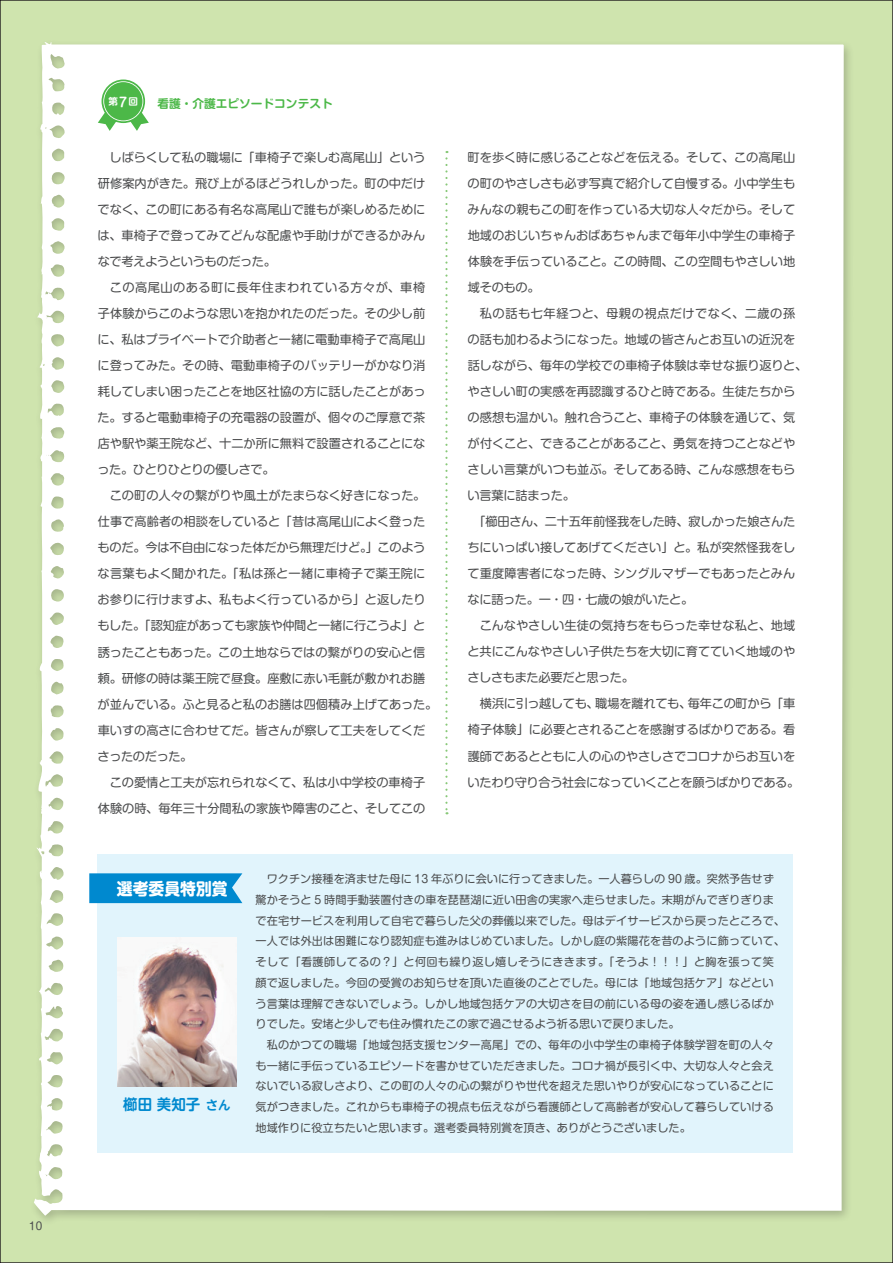
<style>
.page{position:relative;width:893px;height:1263px;background:#cfe4ae}
.page>*{position:absolute;margin:0;border:0;box-sizing:border-box;transform-origin:0 0}
.t1{font:700 16.5px "UD Shin M Go Pr 6";color:#fff;scale:.96 1}
.t2{font:700 14.85px "UD Shin M Go Pr 6 De";color:#0089cf}
.t3{font:12.15px/26.1px "Shin M Go Pr 6";letter-spacing:-.01em;color:#4b4c4d;text-align:justify}
.t4{font:12.15px "Shin M Go Pr 6";letter-spacing:-.03em;color:#4b4c4d}
.t5{font:12.15px "Shin M Go Pr 6";letter-spacing:.04em;color:#4b4c4d}
.t6{font:700 11.7px "Shin M Go Pr 6 De";color:#4cb848}
.t7{font:11.1px/20.7px "Shin M Go Pr 6";letter-spacing:.01em;color:#4b4c4d}
.t8{font:10.65px "Shin M Go Pr 6";color:#4b4c4d}
.t9{font:700 9.6px "Shin M Go Pr 6 De";color:#fff}
.s1{font-size:12.75px}
</style>
<div class="page">
<div style="left:29px;top:37px;width:826px;height:1189px;background:#231f20;opacity:.25"></div>
<div style="left:34px;top:41px;width:810px;height:1175px;background:#fff"></div>
<div style="left:102px;top:80px;width:43px;height:43px;background:#4cb848;border-radius:50%"></div>
<svg style="left:98px;top:81px;width:51px;height:50px"></svg>
<div style="left:98px;top:854px;width:695px;height:298px;background:#e1f4fc"></div>
<img style="left:117px;top:938px;width:119px;height:148px">
<svg style="left:89px;top:873px;width:153px;height:30px;background:#0a8dd1"></svg>
<svg style="left:445px;top:151px;width:3px;height:663px;background:#e9f4e6"></svg>
<p class="t8" style="left:29px;top:1217px;width:14px">10</p>
<p class="t9" style="left:109px;top:94px;width:31px">第<span class="s1">7</span>回</p>
<p class="t6" style="left:157px;top:94px;width:177px">看護・介護エピソードコンテスト</p>
<p class="t3" style="left:98px;top:143px;width:329px;text-indent:12px">しばらくして私の職場に「車椅子で楽しむ高尾山」という研修案内がきた。飛び上がるほどうれしかった。町の中だけでなく、この町にある有名な高尾山で誰もが楽しめるためには、車椅子で登ってみてどんな配慮や手助けができるかみんなで考えようというものだった。　　</p>
<p class="t3" style="left:97px;top:274px;width:330px;text-indent:12px">この高尾山のある町に長年住まわれている方々が、車椅子体験からこのような思いを抱かれたのだった。その少し前に、私はプライベートで介助者と一緒に電動車椅子で高尾山に登ってみた。その時、電動車椅子のバッテリーがかなり消耗してしまい困ったことを地区社協の方に話したことがあった。すると電動車椅子の充電器の設置が、個々のご厚意で茶店や駅や薬王院など、十二か所に無料で設置されることになった。ひとりひとりの優しさで。</p>
<p class="t3" style="left:98px;top:482px;width:341px;text-align:left;text-indent:12px">この町の人々の繋がりや風土がたまらなく好きになった。仕事で高齢者の相談をしていると「昔は高尾山によく登ったものだ。今は不自由になった体だから無理だけど。」このような言葉もよく聞かれた。「私は孫と一緒に車椅子で薬王院にお参りに行けますよ、私もよく行っているから」と返したりもした。「認知症があっても家族や仲間と一緒に行こうよ」と誘ったこともあった。この土地ならではの繋がりの安心と信頼。研修の時は薬王院で昼食。座敷に赤い毛氈が敷かれお膳が並んでいる。ふと見ると私のお膳は四個積み上げてあった。車いすの高さに合わせてだ。皆さんが察して工夫をしてくださったのだった。</p>
<p class="t3" style="left:98px;top:768px;width:329px;text-align:right">この愛情と工夫が忘れられなくて、私は小中学校の車椅子体験の時、毎年三十分間私の家族や障害のこと、そしてこの</p>
<p class="t3" style="left:468px;top:143px;width:329px">町を歩く時に感じることなどを伝える。そして、この高尾山の町のやさしさも必ず写真で紹介して自慢する。小中学生もみんなの親もこの町を作っている大切な人々だから。そして地域のおじいちゃんおばあちゃんまで毎年小中学生の車椅子体験を手伝っていること。この時間、この空間もやさしい地域そのもの。</p>
<p class="t5" style="left:480px;top:303px;width:317px">私の話も七年経つと、母親の視点だけでなく、二歳の孫</p>
<p class="t3" style="left:468px;top:326px;width:329px">の話も加わるようになった。地域の皆さんとお互いの近況を</p>
<p class="t3" style="left:468px;top:352px;width:341px">話しながら、毎年の学校での車椅子体験は幸せな振り返りと、</p>
<p class="t3" style="left:468px;top:378px;width:329px">やさしい町の実感を再認識するひと時である。生徒たちから</p>
<p class="t3" style="left:468px;top:404px;width:329px">の感想も温かい。触れ合うこと、車椅子の体験を通じて、気</p>
<p class="t3" style="left:468px;top:430px;width:329px">が付くこと、できることがあること、勇気を持つことなどや</p>
<p class="t3" style="left:468px;top:456px;width:329px">さしい言葉がいつも並ぶ。そしてある時、こんな感想をもら</p>
<p class="t3" style="left:468px;top:482px;width:109px">い言葉に詰まった。</p>
<p class="t3" style="left:473px;top:508px;width:323px">「櫛田さん、二十五年前怪我をした時、寂しかった娘さんた</p>
<p class="t3" style="left:468px;top:534px;width:329px">ちにいっぱい接してあげてください」と。私が突然怪我をし</p>
<p class="t3" style="left:468px;top:560px;width:329px">て重度障害者になった時、シングルマザーでもあったとみん</p>
<p class="t3" style="left:468px;top:586px;width:227px">なに語った。一・四・七歳の娘がいたと。</p>
<p class="t3" style="left:480px;top:612px;width:317px">こんなやさしい生徒の気持ちをもらった幸せな私と、地域</p>
<p class="t3" style="left:467px;top:638px;width:329px">と共にこんなやさしい子供たちを大切に育てていく地域のや</p>
<p class="t4" style="left:468px;top:668px;width:168px">さしさもまた必要だと思った。</p>
<p class="t3" style="left:480px;top:690px;width:317px">横浜に引っ越しても、職場を離れても、毎年この町から「車</p>
<p class="t3" style="left:468px;top:716px;width:329px">椅子体験」に必要とされることを感謝するばかりである。看</p>
<p class="t3" style="left:468px;top:742px;width:329px">護師であるとともに人の心のやさしさでコロナからお互いを</p>
<p class="t4" style="left:468px;top:772px;width:333px">いたわり守り合う社会になっていくことを願うばかりである。</p>
<h1 class="t1" style="left:117px;top:874px;width:117px">選考委員特別賞</h1>
<p class="t2" style="left:123px;top:1092px;width:109px">櫛田 美知子<span class="s1">さん</span></p>
<p class="t7" style="left:256px;top:868px;width:531px;text-indent:11px">ワクチン接種を済ませた母に 13 年ぶりに会いに行ってきました。一人暮らしの 90 歳。突然予告せず驚かそうと 5 時間手動装置付きの車を琵琶湖に近い田舎の実家へ走らせました。末期がんでぎりぎりまで在宅サービスを利用して自宅で暮らした父の葬儀以来でした。母はデイサービスから戻ったところで、一人では外出は困難になり認知症も進みはじめていました。しかし庭の紫陽花を昔のように飾っていて、そして「看護師してるの？」と何回も繰り返し嬉しそうにききます。「そうよ！！！」と胸を張って笑顔で返しました。今回の受賞のお知らせを頂いた直後のことでした。母には「地域包括ケア」などという言葉は理解できないでしょう。しかし地域包括ケアの大切さを目の前にいる母の姿を通し感じるばかりでした。安堵と少しでも住み慣れたこの家で過ごせるよう祈る思いで戻りました。</p>
<p class="t7" style="left:256px;top:1034px;width:520px;text-align:justify;text-indent:11px">私のかつての職場「地域包括支援センター高尾」での、毎年の小中学生の車椅子体験学習を町の人々も一緒に手伝っているエピソードを書かせていただきました。コロナ禍が長引く中、大切な人々と会えないでいる寂しさより、この町の人々の心の繋がりや世代を超えた思いやりが安心になっていることに気がつきました。これからも車椅子の視点も伝えながら看護師として高齢者が安心して暮らしていける地域作りに役立ちたいと思います。選考委員特別賞を頂き、ありがとうございました。</p>
</div>
